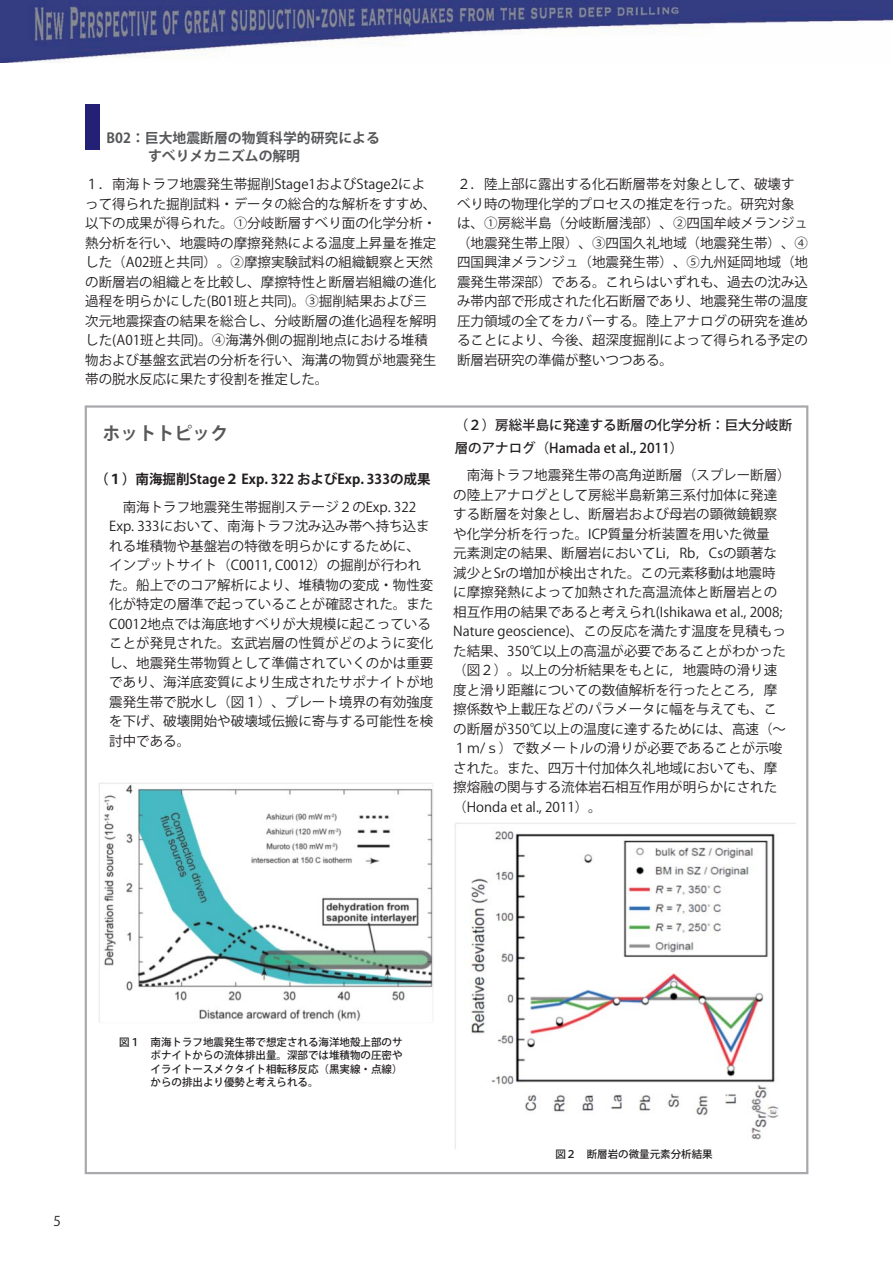
<style>
.page{position:relative;width:893px;height:1263px;background:#fff}
.page>*{position:absolute;margin:0;border:0;box-sizing:border-box;transform-origin:0 0}
.t1{font:700 18px "Koz Go Std";color:#57585a}
.t2{font:700 13.8px/18px "Koz Go Std";color:#57585a}
.t3{font:13.5px/19.5px "Koz Go Pro";color:#231f20}
.t4{font:500 13.5px/22.5px "Koz Go Pro";color:#231f20}
.t5{font:700 13.5px "Koz Go Pro";color:#231f20}
.t6{font:500 10.5px/13.5px "Koz Go Pro";color:#231f20;text-align:justify}
</style>
<div class="page">
<img style="left:0;top:0;width:893px;height:62px">
<div style="left:85px;top:104px;width:14px;height:46px;background:#242076"></div>
<img style="left:98px;top:782px;width:335px;height:241px">
<img style="left:455px;top:823px;width:341px;height:326px">
<p class="t2" style="left:107px;top:129px;width:275px">B02：巨大地震断層の物質科学的研究による　　　すべりメカニズムの解明</p>
<p class="t3" style="left:85px;top:175px;width:353px">１．南海トラフ地震発生帯掘削Stage1およびStage2によって得られた掘削試料・データの総合的な解析をすすめ、以下の成果が得られた。①分岐断層すべり面の化学分析・熱分析を行い、地震時の摩擦発熱による温度上昇量を推定した（A02班と共同）。②摩擦実験試料の組織観察と天然の断層岩の組織とを比較し、摩擦特性と断層岩組織の進化過程を明らかにした(B01班と共同)。③掘削結果および三次元地震探査の結果を総合し、分岐断層の進化過程を解明した(A01班と共同)。④海溝外側の掘削地点における堆積物および基盤玄武岩の分析を行い、海溝の物質が地震発生帯の脱水反応に果たす役割を推定した。</p>
<h1 class="t1" style="left:103px;top:422px;width:127px">ホットトピック</h1>
<p class="t5" style="left:95px;top:470px;width:337px">（１）南海掘削Stage２ Exp. 322 およびExp. 333の成果</p>
<p class="t3" style="left:109px;top:498px;width:325px">　南海トラフ地震発生帯掘削ステージ２のExp. 322<br>Exp. 333において、南海トラフ沈み込み帯へ持ち込まれる堆積物や基盤岩の特徴を明らかにするために、インプットサイト（C0011, C0012）の掘削が行われた。船上でのコア解析により、堆積物の変成・物性変化が特定の層準で起っていることが確認された。また<br>C0012地点では海底地すべりが大規模に起こっていることが発見された。玄武岩層の性質がどのように変化し、地震発生帯物質として準備されていくのかは重要であり、海洋底変質により生成されたサポナイトが地震発生帯で脱水し（図１）、プレート境界の有効強度を下げ、破壊開始や破壊域伝搬に寄与する可能性を検討中である。</p>
<p class="t3" style="left:457px;top:175px;width:353px">２．陸上部に露出する化石断層帯を対象として、破壊すべり時の物理化学的プロセスの推定を行った。研究対象は、①房総半島（分岐断層浅部）、②四国牟岐メランジュ（地震発生帯上限）、③四国久礼地域（地震発生帯）、④四国興津メランジュ（地震発生帯）、⑤九州延岡地域（地震発生帯深部）である。これらはいずれも、過去の沈み込み帯内部で形成された化石断層であり、地震発生帯の温度圧力領域の全てをカバーする。陸上アナログの研究を進めることにより、今後、超深度掘削によって得られる予定の断層岩研究の準備が整いつつある。</p>
<p class="t4" style="left:455px;top:415px;width:339px">（２）房総半島に発達する断層の化学分析：巨大分岐断層のアナログ（Hamada et al., 2011）</p>
<p class="t3" style="left:453px;top:466px;width:339px">　南海トラフ地震発生帯の高角逆断層（スプレー断層）の陸上アナログとして房総半島新第三系付加体に発達する断層を対象とし、断層岩および母岩の顕微鏡観察や化学分析を行った。ICP質量分析装置を用いた微量<br>元素測定の結果、断層岩においてLi，Rb，Csの顕著な減少とSrの増加が検出された。この元素移動は地震時に摩擦発熱によって加熱された高温流体と断層岩との相互作用の結果であると考えられ(Ishikawa et al., 2008;<br>Nature geoscience)、この反応を満たす温度を見積もった結果、350℃以上の高温が必要であることがわかった（図２）。以上の分析結果をもとに，地震時の滑り速度と滑り距離についての数値解析を行ったところ，摩擦係数や上載圧などのパラメータに幅を与えても、この断層が350℃以上の温度に達するためには、高速（〜<br>１ｍ/ｓ）で数メートルの滑りが必要であることが示唆された。また、四万十付加体久礼地域においても、摩擦熔融の関与する流体岩石相互作用が明らかにされた（Honda et al., 2011）。</p>
<p class="t3" style="left:54px;top:1211px;width:9px">5</p>
<p class="t6" style="left:119px;top:1035px;width:22px">図１</p>
<p class="t6" style="left:151px;top:1036px;width:253px">南海トラフ地震発生帯で想定される海洋地殻上部のサポナイトからの流体排出量。深部では堆積物の圧密やイライトースメクタイト相転移反応（黒実線・点線）からの排出より優勢と考えられる。</p>
<p class="t6" style="left:555px;top:1148px;width:22px">図２</p>
<p class="t6" style="left:587px;top:1148px;width:127px">断層岩の微量元素分析結果</p>
</div>
